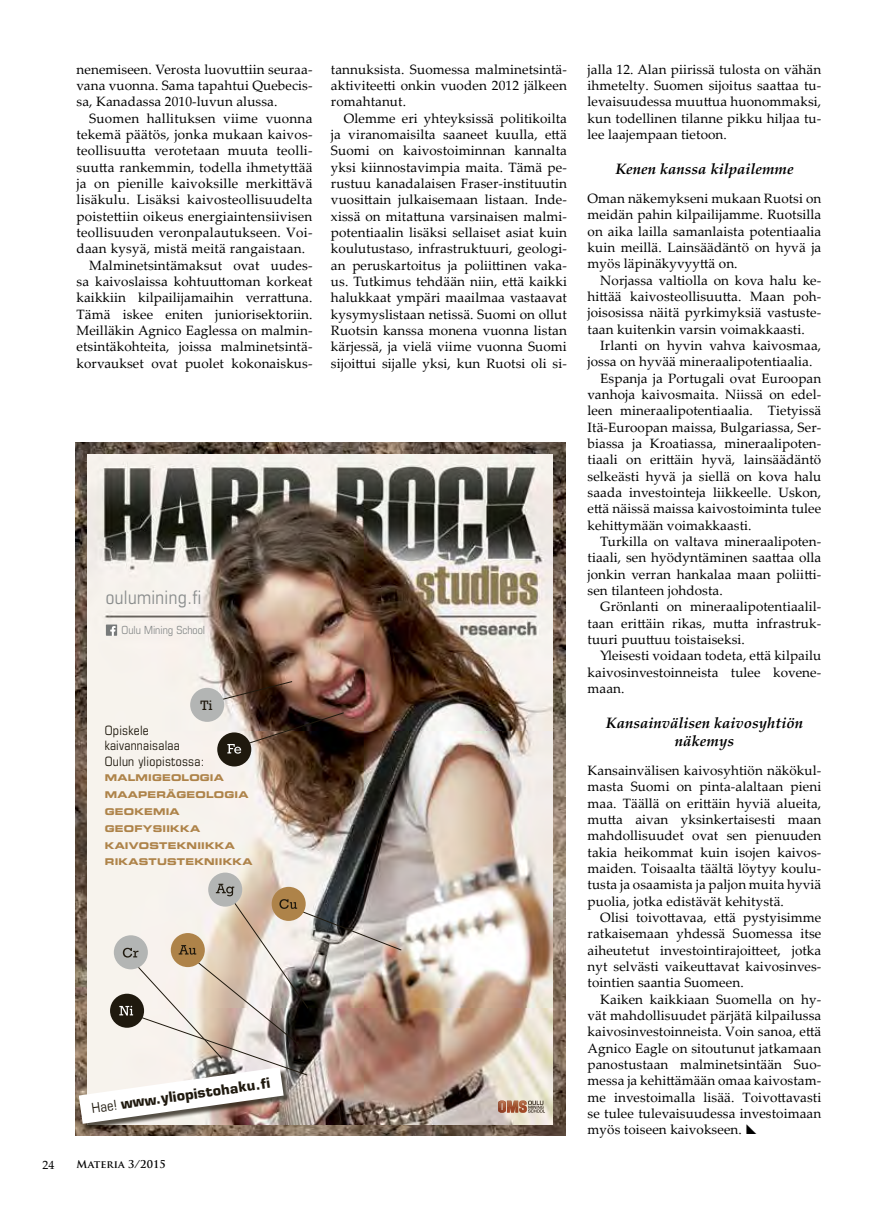
<style>
.page{position:relative;width:893px;height:1221px;background:#fff}
.page>*{position:absolute;margin:0;border:0;box-sizing:border-box;transform-origin:0 0}
.t1{font:condensed 18.6px "Eurostile";letter-spacing:.02em;color:#8a8d8d}
.t2{font:italic 700 15px/18px "Palatino Linotype";color:#000;text-align:center}
.t3{font:13.95px "Rockwell";color:#1f190e}
.t4{font:700 13.8px "Eurostile";color:#1f190e}
.t5{font:13.5px/16.4px "Palatino Linotype";letter-spacing:.005em;color:#000;text-align:justify}
.t6{font:condensed 12.9px/15.5px "Eurostile";letter-spacing:.02em;color:#1f190e}
.t7{font:12px "Palatino Linotype";color:#000}
.t8{font:condensed 11.1px "Eurostile";color:#8a8d8d}
.t9{font:700 10.5px "Trajan Pro";letter-spacing:.01em;color:#000}
.t10{font:9.3px/17px "Eurostile Bold Extended Two";letter-spacing:.02em;color:#ae8349}
.s1{font-weight:400;font-stretch:condensed}
</style>
<div class="page">
<img style="left:75px;top:442px;width:490px;height:693px">
<img style="left:88px;top:455px;width:465px;height:669px">
<div style="left:208px;top:872px;width:34px;height:34px;background:#b3b5b4;border-radius:50%"></div>
<div style="left:217px;top:732px;width:34px;height:34px;background:#1f190e;border-radius:50%"></div>
<svg style="left:201px;top:681px;width:91px;height:24px;background:#6c554a"></svg>
<svg style="left:227px;top:712px;width:117px;height:41px;background:#503f35"></svg>
<div style="left:190px;top:687px;width:34px;height:34px;background:#b3b5b4;border-radius:50%"></div>
<svg style="left:106px;top:624px;width:12px;height:12px"></svg>
<div style="left:80px;top:1068px;width:211px;height:62px;background:#1f190e;opacity:.75"></div>
<svg style="left:79px;top:883px;width:323px;height:240px;background:#c0b4ab"></svg>
<svg style="left:498px;top:1100px;width:47px;height:12px"></svg>
<p class="t5" style="left:77px;top:60px;width:238px">nenemiseen. Verosta luovuttiin seuraa&shy;vana vuonna. Sama tapahtui Quebecis&shy;sa, Kanadassa 2010-luvun alussa.</p>
<p class="t5" style="left:89px;top:109px;width:225px">Suomen hallituksen viime vuonna</p>
<p class="t5" style="left:77px;top:126px;width:238px">tekemä päätös, jonka mukaan kaivos-</p>
<p class="t5" style="left:77px;top:142px;width:238px">teollisuutta verotetaan muuta teolli-</p>
<p class="t5" style="left:77px;top:158px;width:237px">suutta rankemmin, todella ihmetyttää</p>
<p class="t5" style="left:77px;top:175px;width:237px">ja on pienille kaivoksille merkittävä</p>
<p class="t5" style="left:77px;top:191px;width:237px">lisäkulu. Lisäksi kaivosteollisuudelta</p>
<p class="t5" style="left:77px;top:207px;width:237px">poistettiin oikeus energiaintensiivisen</p>
<p class="t5" style="left:77px;top:224px;width:238px">teollisuuden veronpalautukseen. Voi-</p>
<p class="t5" style="left:77px;top:240px;width:230px">daan kysyä, mistä meitä rangaistaan.</p>
<p class="t5" style="left:89px;top:256px;width:225px">Malminetsintämaksut ovat uudes-</p>
<p class="t5" style="left:77px;top:273px;width:238px">sa kaivoslaissa kohtuuttoman korkeat</p>
<p class="t5" style="left:77px;top:289px;width:237px">kaikkiin kilpailijamaihin verrattuna.</p>
<p class="t5" style="left:77px;top:305px;width:237px">Tämä iskee eniten juniorisektoriin.</p>
<p class="t5" style="left:77px;top:322px;width:238px">Meilläkin Agnico Eaglessa on malmin-</p>
<p class="t5" style="left:77px;top:338px;width:238px">etsintäkohteita, joissa malminetsintä-</p>
<p class="t5" style="left:77px;top:354px;width:238px">korvaukset ovat puolet kokonaiskus-</p>
<p class="t5" style="left:331px;top:60px;width:238px">tannuksista. Suomessa malminetsintä&shy;aktiviteetti onkin vuoden 2012 jälkeen romahtanut.</p>
<p class="t5" style="left:331px;top:109px;width:238px;text-indent:13px">Olemme eri yhteyksissä politikoilta ja viranomaisilta saaneet kuulla, että Suomi on kaivostoiminnan kannalta yksi kiinnostavimpia maita. Tämä pe&shy;rustuu kanadalaisen Fraser-instituutin vuosittain julkaisemaan listaan. Inde&shy;xissä on mitattuna varsinaisen malmi&shy;potentiaalin lisäksi sellaiset asiat kuin koulutustaso, infrastruktuuri, geologi&shy;an peruskartoitus ja poliittinen vaka&shy;us. Tutkimus tehdään niin, että kaikki halukkaat ympäri maailmaa vastaavat kysymyslistaan netissä. Suomi on ollut Ruotsin kanssa monena vuonna listan kärjessä, ja vielä viime vuonna Suomi sijoittui sijalle yksi, kun Ruotsi oli si-</p>
<h1 class="t1" style="left:106px;top:586px;width:97px">oulumining.fi</h1>
<p class="t8" style="left:122px;top:623px;width:85px">Oulu Mining School</p>
<p class="t3" style="left:200px;top:697px;width:14px">Ti</p>
<p class="t6" style="left:105px;top:722px;width:101px">Opiskele kaivannaisalaa<br>Oulun yliopistossa:</p>
<p class="t10" style="left:105px;top:769px;width:149px">MALMIGEOLOGIA<br>MAAPERÄGEOLOGIA<br>GEOKEMIA<br>GEOFYSIIKKA<br>KAIVOSTEKNIIKKA<br>RIKASTUSTEKNIIKKA</p>
<p class="t4" style="left:91px;top:1099px;width:181px;rotate:-8deg"><span class="s1">Hae!</span> www.yliopistohaku.fi</p>
<p class="t7" style="left:43px;top:1156px;width:13px">24</p>
<p class="t9" style="left:77px;top:1157px;width:91px">Materia 3/2015</p>
<p class="t5" style="left:588px;top:60px;width:235px">jalla 12. Alan piirissä tulosta on vähän ihmetelty. Suomen sijoitus saattaa tu&shy;levaisuudessa muuttua huonommaksi, kun todellinen tilanne pikku hiljaa tu&shy;lee laajempaan tietoon.</p>
<p class="t2" style="left:615px;top:159px;width:180px">Kenen kanssa kilpailemme</p>
<p class="t5" style="left:588px;top:190px;width:235px">Oman näkemykseni mukaan Ruotsi on meidän pahin kilpailijamme. Ruotsilla on aika lailla samanlaista potentiaalia kuin meillä. Lainsäädäntö on hyvä ja myös läpinäkyvyyttä on.</p>
<p class="t5" style="left:588px;top:271px;width:235px;text-indent:13px">Norjassa valtiolla on kova halu ke&shy;hittää kaivosteollisuutta. Maan poh&shy;joisosissa näitä pyrkimyksiä vastuste&shy;taan kuitenkin varsin voimakkaasti.</p>
<p class="t5" style="left:600px;top:337px;width:223px">Irlanti on hyvin vahva kaivosmaa,</p>
<p class="t5" style="left:588px;top:353px;width:226px">jossa on hyvää mineraalipotentiaalia.</p>
<p class="t5" style="left:600px;top:369px;width:222px">Espanja ja Portugali ovat Euroopan</p>
<p class="t5" style="left:588px;top:386px;width:235px">vanhoja kaivosmaita. Niissä on edel-</p>
<p class="t5" style="left:588px;top:402px;width:235px">leen mineraalipotentiaalia. Tietyissä</p>
<p class="t5" style="left:588px;top:418px;width:235px">Itä-Euroopan maissa, Bulgariassa, Ser-</p>
<p class="t5" style="left:588px;top:435px;width:235px">biassa ja Kroatiassa, mineraalipoten-</p>
<p class="t5" style="left:588px;top:451px;width:235px">tiaali on erittäin hyvä, lainsäädäntö</p>
<p class="t5" style="left:588px;top:467px;width:235px">selkeästi hyvä ja siellä on kova halu</p>
<p class="t5" style="left:588px;top:484px;width:235px">saada investointeja liikkeelle. Uskon,</p>
<p class="t5" style="left:588px;top:500px;width:235px">että näissä maissa kaivostoiminta tulee</p>
<p class="t5" style="left:588px;top:516px;width:166px">kehittymään voimakkaasti.</p>
<p class="t5" style="left:600px;top:532px;width:223px">Turkilla on valtava mineraalipoten-</p>
<p class="t5" style="left:588px;top:549px;width:235px">tiaali, sen hyödyntäminen saattaa olla</p>
<p class="t5" style="left:588px;top:565px;width:235px">jonkin verran hankalaa maan poliitti-</p>
<p class="t5" style="left:588px;top:581px;width:137px">sen tilanteen johdosta.</p>
<p class="t5" style="left:600px;top:598px;width:223px">Grönlanti on mineraalipotentiaalil-</p>
<p class="t5" style="left:588px;top:614px;width:235px">taan erittäin rikas, mutta infrastruk-</p>
<p class="t5" style="left:588px;top:630px;width:159px">tuuri puuttuu toistaiseksi.</p>
<p class="t5" style="left:600px;top:647px;width:222px">Yleisesti voidaan todeta, että kilpailu</p>
<p class="t5" style="left:588px;top:663px;width:235px">kaivosinvestoinneista tulee kovene-</p>
<p class="t5" style="left:588px;top:679px;width:39px">maan.</p>
<p class="t2" style="left:606px;top:713px;width:199px">Kansainvälisen kaivosyhtiön näkemys</p>
<p class="t5" style="left:588px;top:761px;width:235px">Kansainvälisen kaivosyhtiön näkökul&shy;masta Suomi on pinta-alaltaan pieni maa. Täällä on erittäin hyviä alueita, mutta aivan yksinkertaisesti maan mahdollisuudet ovat sen pienuuden takia heikommat kuin isojen kaivos&shy;maiden. Toisaalta täältä löytyy koulu&shy;tusta ja osaamista ja paljon muita hyviä puolia, jotka edistävät kehitystä.</p>
<p class="t5" style="left:588px;top:908px;width:235px;text-indent:13px">Olisi toivottavaa, että pystyisimme ratkaisemaan yhdessä Suomessa itse aiheutetut investointirajoitteet, jotka nyt selvästi vaikeuttavat kaivosinves&shy;tointien saantia Suomeen.</p>
<p class="t5" style="left:588px;top:990px;width:235px;text-indent:13px">Kaiken kaikkiaan Suomella on hy&shy;vät mahdollisuudet pärjätä kilpailussa kaivosinvestoinneista. Voin sanoa, että Agnico Eagle on sitoutunut jatkamaan panostustaan malminetsintään Suo&shy;messa ja kehittämään omaa kaivostam&shy;me investoimalla lisää. Toivottavasti se tulee tulevaisuudessa investoimaan myös toiseen kaivokseen.</p>
</div>
